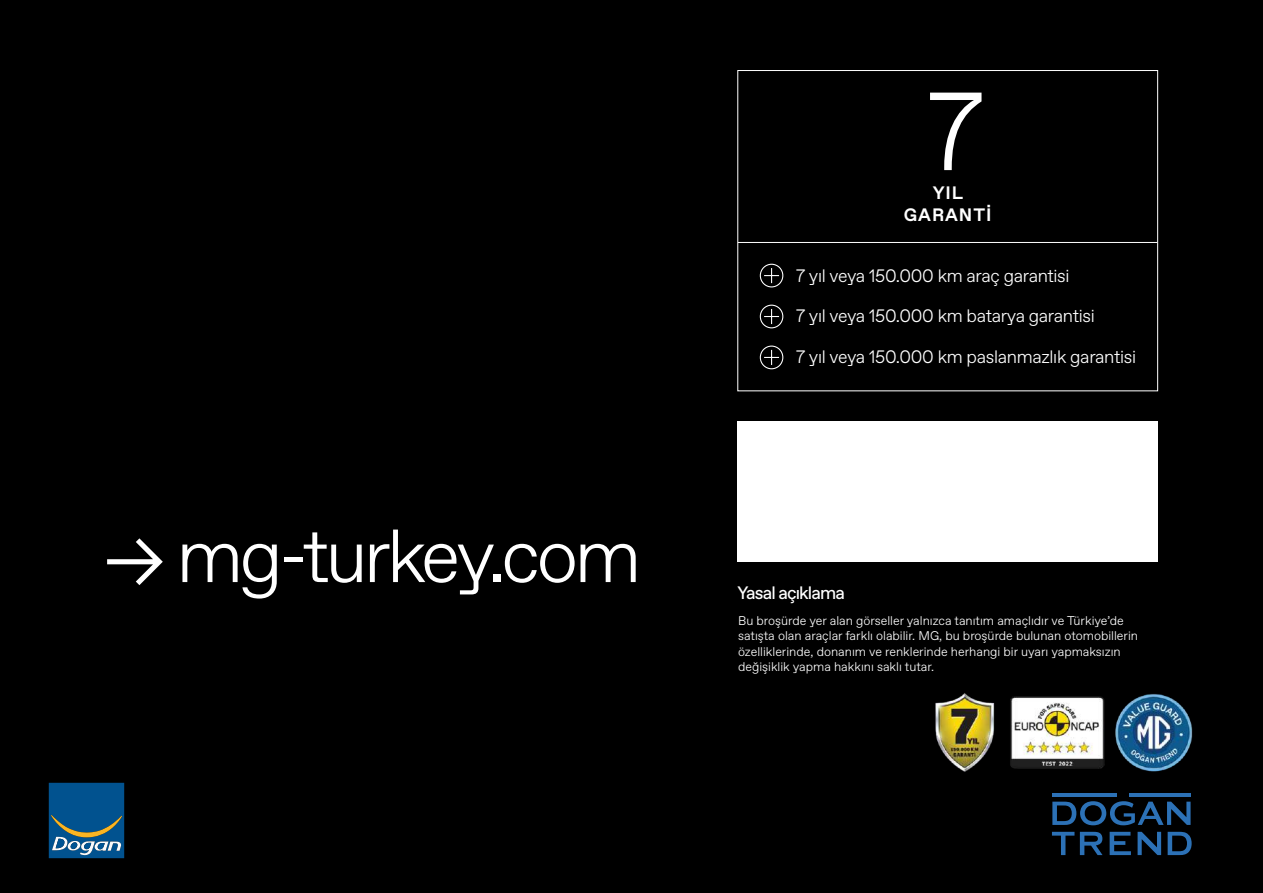
<style>
.page{position:relative;width:1263px;height:893px;background:#000}
.page>*{position:absolute;margin:0;border:0;box-sizing:border-box;transform-origin:0 0}
.t1{font:300 110.7px "Favorit Std";color:#fff}
.t2{font:300 75px "Favorit Std";letter-spacing:-.05em;color:#fff}
.t3{font:300 18px "Favorit Std";letter-spacing:-.02em;color:#fff}
.t4{font:18px "Favorit Std";letter-spacing:-.05em;color:#fff}
.t5{font:700 18px/21.6px "Favorit Std";letter-spacing:.05em;color:#fff;text-align:center}
.t6{font:300 12.6px/15.1px "Favorit Std";color:#fff}
.s1{font-size:75.3px}
</style>
<div class="page">
<div style="left:737px;top:70px;width:421px;height:321px;border:1px solid #fff"></div>
<hr style="left:738px;top:242px;width:419px;height:1px;background:#fff">
<svg style="left:759px;top:263px;width:25px;height:25px"></svg>
<svg style="left:759px;top:304px;width:25px;height:25px"></svg>
<svg style="left:759px;top:345px;width:25px;height:25px"></svg>
<div style="left:737px;top:421px;width:420px;height:140px;background:#fff"></div>
<svg style="left:49px;top:783px;width:75px;height:75px;background:#1e618e"></svg>
<svg style="left:1052px;top:801px;width:138px;height:24px"></svg>
<svg style="left:1052px;top:832px;width:22px;height:23px"></svg>
<svg style="left:1080px;top:832px;width:22px;height:23px"></svg>
<svg style="left:1109px;top:832px;width:22px;height:23px"></svg>
<svg style="left:1137px;top:832px;width:24px;height:23px"></svg>
<svg style="left:1167px;top:832px;width:24px;height:23px"></svg>
<hr style="left:1052px;top:793px;width:65px;height:3px;background:#2c71b6">
<hr style="left:1129px;top:793px;width:61px;height:3px;background:#2c71b6">
<img style="left:935px;top:693px;width:258px;height:79px">
<h2 class="t2" style="left:105px;top:506px;width:537px"><span class="s1">→</span> mg-turkey.com</h2>
<h1 class="t1" style="left:927px;top:58px;width:59px">7</h1>
<h3 class="t5" style="left:904px;top:182px;width:89px">YIL<br>GARANTİ</h3>
<h3 class="t3" style="left:796px;top:263px;width:275px">7 yıl veya 150.000 km araç garantisi</h3>
<h3 class="t3" style="left:796px;top:304px;width:300px">7 yıl veya 150.000 km batarya garantisi</h3>
<h3 class="t3" style="left:796px;top:345px;width:341px">7 yıl veya 150.000 km paslanmazlık garantisi</h3>
<h3 class="t4" style="left:737px;top:581px;width:109px">Yasal açıklama</h3>
<p class="t6" style="left:738px;top:613px;width:401px">Bu broşürde yer alan görseller yalnızca tanıtım amaçlıdır ve Türkiye’de satışta olan araçlar farklı olabilir. MG, bu broşürde bulunan otomobillerin özelliklerinde, donanım ve renklerinde herhangi bir uyarı yapmaksızın değişiklik yapma hakkını saklı tutar.</p>
</div>
